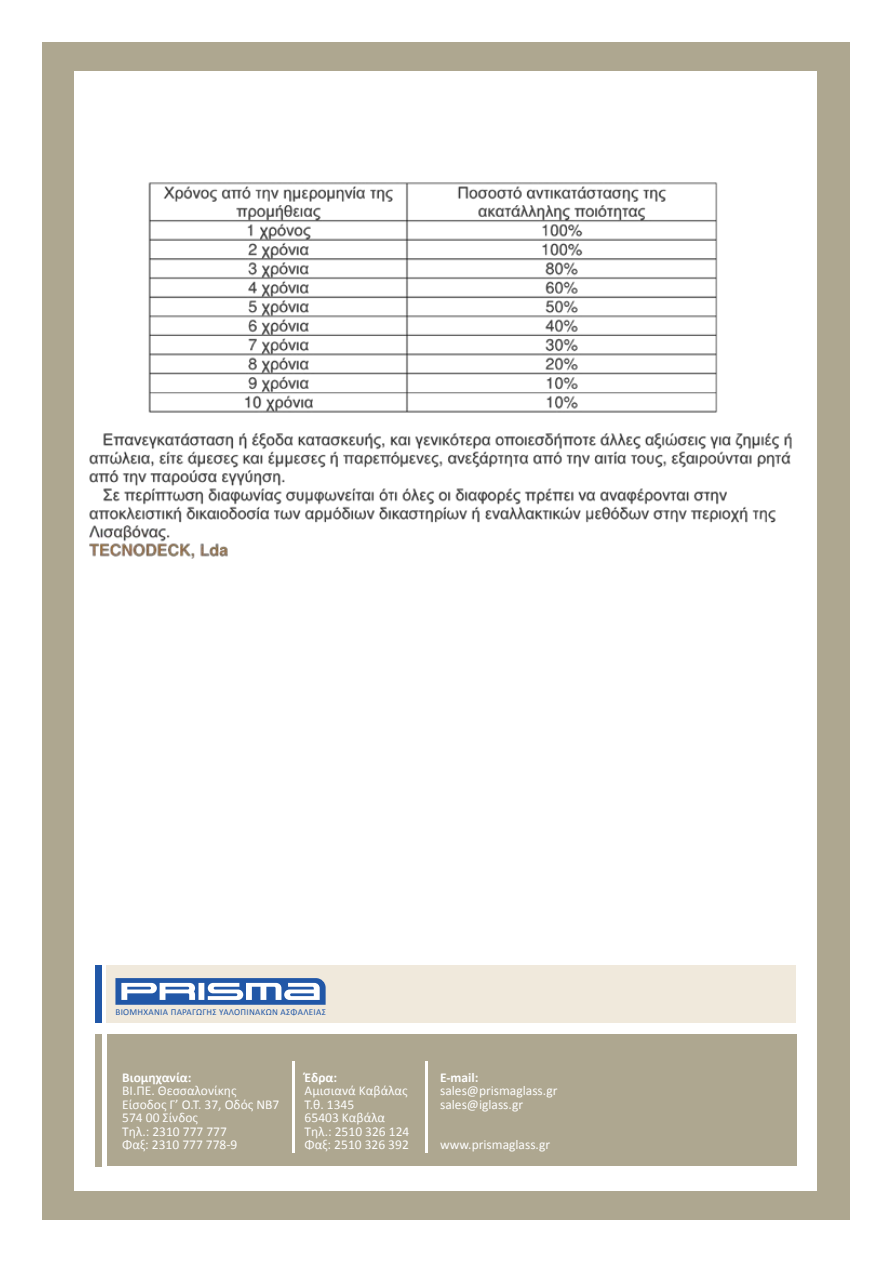
<style>
.page{position:relative;width:893px;height:1263px;background:#fff}
.page>*{position:absolute;margin:0;border:0;box-sizing:border-box;transform-origin:0 0}
.t1{font:13.5px/13.5px "Calibri";color:#fff}
.t2{font:700 13.5px "Calibri";color:#fff}
.t3{font:9.15px "Calibri";letter-spacing:.03em;color:#2157a7}
</style>
<div class="page">
<div style="left:42px;top:43px;width:808px;height:1177px;background:#aea790"></div>
<div style="left:75px;top:72px;width:742px;height:1119px;background:#fff"></div>
<div style="left:107px;top:966px;width:689px;height:57px;background:#f0e9dc"></div>
<svg style="left:115px;top:978px;width:211px;height:27px;background:#7294c6"></svg>
<div style="left:95px;top:966px;width:6px;height:57px;background:#2157a7"></div>
<div style="left:95px;top:1034px;width:6px;height:133px;background:#aea790"></div>
<div style="left:107px;top:1034px;width:690px;height:132px;background:#aea790"></div>
<hr style="left:293px;top:1061px;width:2px;height:92px;background:#fff">
<hr style="left:425px;top:1061px;width:2px;height:92px;background:#fff">
<img style="left:74px;top:165px;width:718px;height:423px">
<p class="t3" style="left:115px;top:1007px;width:212px">ΒΙΟΜΗΧΑΝΙΑ ΠΑΡΑΓΩΓΗΣ ΥΑΛΟΠΙΝΑΚΩΝ ΑΣΦΑΛΕΙΑΣ</p>
<p class="t2" style="left:122px;top:1068px;width:71px">Βιομηχανία:</p>
<p class="t1" style="left:122px;top:1084px;width:159px">ΒI.ΠΕ. Θεσσαλονίκης<br>Είσοδος Γ’ Ο.Τ. 37, Οδός ΝΒ7<br>574 00 Σίνδος<br>Τηλ.: 2310 777 777<br>Φαξ: 2310 777 778-9</p>
<p class="t2" style="left:305px;top:1068px;width:34px">Έδρα:</p>
<p class="t1" style="left:305px;top:1084px;width:106px">Αμισιανά Καβάλας<br>Τ.θ. 1345<br>65403 Καβάλα<br>Τηλ.: 2510 326 124<br>Φαξ: 2510 326 392</p>
<p class="t2" style="left:440px;top:1068px;width:40px">E-mail:</p>
<p class="t1" style="left:440px;top:1084px;width:119px">sales@prismaglass.gr sales@iglass.gr</p>
<p class="t1" style="left:440px;top:1138px;width:112px">www.prismaglass.gr</p>
</div>
